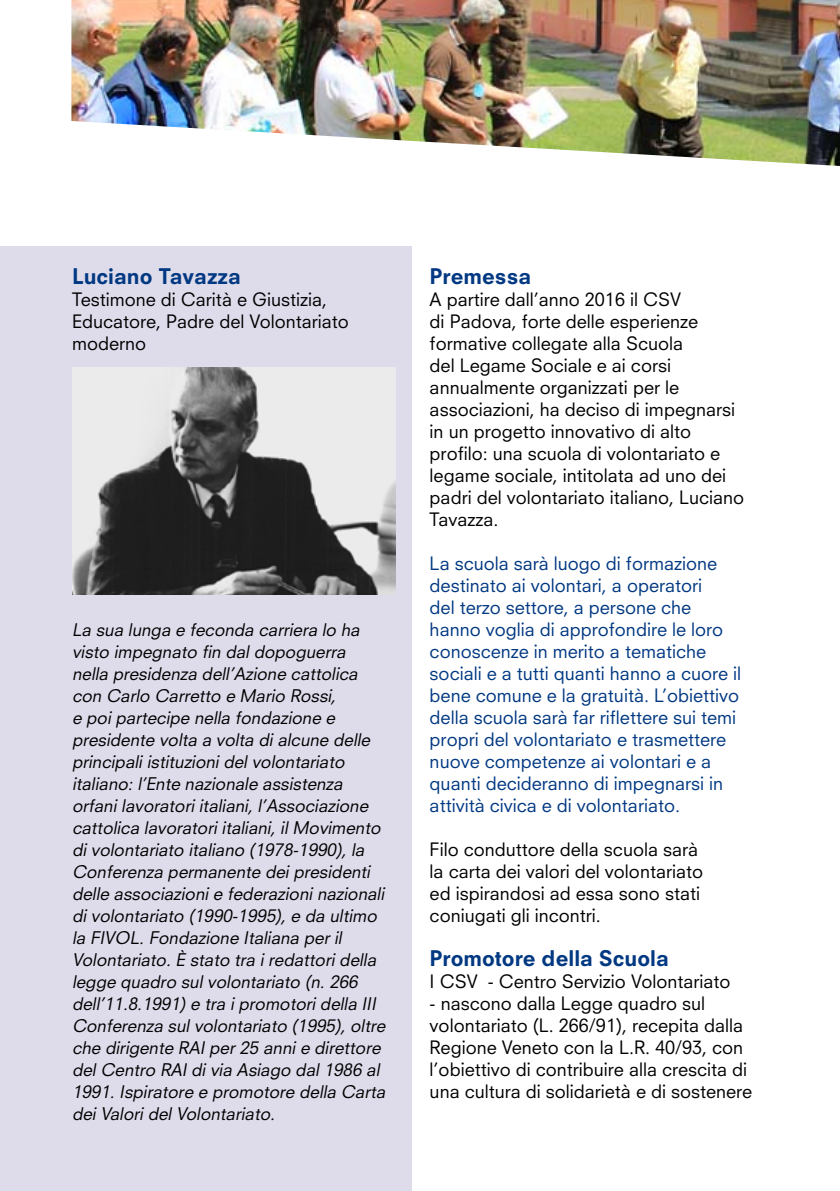
<style>
.page{position:relative;width:840px;height:1191px;background:#fff}
.page>*{position:absolute;margin:0;border:0;box-sizing:border-box;transform-origin:0 0}
.t1{font:800 21px "Neuzeit SLT Std";color:#003882}
.t2{font:18px/22px "Neuzeit SLT Std";color:#000}
.t3{font:18px/22px "Neuzeit SLT Std";color:#003882}
.t4{font:italic 17px/22px "Neuzeit SLT Std";color:#000}
</style>
<div class="page">
<div style="left:0;top:247px;width:411px;height:944px;background:#dedceb"></div>
<img style="left:72px;top:367px;width:323px;height:227px">
<img style="left:71px;top:0;width:768px;height:166px">
<p class="t1" style="left:72px;top:263px;width:170px">Luciano Tavazza</p>
<p class="t2" style="left:72px;top:288px;width:278px">Testimone di Carità e Giustizia,<br>Educatore, Padre del Volontariato moderno</p>
<p class="t4" style="left:72px;top:618px;width:318px">La sua lunga e feconda carriera lo ha visto impegnato fin dal dopoguerra nella presidenza dell’Azione cattolica con Carlo Carretto e Mario Rossi,<br>e poi partecipe nella fondazione e presidente volta a volta di alcune delle principali istituzioni del volontariato italiano: l’Ente nazionale assistenza orfani lavoratori italiani, l’Associazione cattolica lavoratori italiani, il Movimento di volontariato italiano (1978-1990), la Conferenza permanente dei presidenti delle associazioni e federazioni nazionali di volontariato (1990-1995), e da ultimo la FIVOL. Fondazione Italiana per il Volontariato. È stato tra i redattori della legge quadro sul volontariato (n. 266 dell’11.8.1991) e tra i promotori della III Conferenza sul volontariato (1995), oltre che dirigente RAI per 25 anni e direttore del Centro RAI di via Asiago dal 1986 al 1991. Ispiratore e promotore della Carta dei Valori del Volontariato.</p>
<p class="t1" style="left:429px;top:263px;width:103px">Premessa</p>
<p class="t2" style="left:429px;top:288px;width:316px">A partire dall’anno 2016 il CSV<br>di Padova, forte delle esperienze formative collegate alla Scuola<br>del Legame Sociale e ai corsi annualmente organizzati per le associazioni, ha deciso di impegnarsi in un progetto innovativo di alto profilo: una scuola di volontariato e legame sociale, intitolata ad uno dei padri del volontariato italiano, Luciano<br>Tavazza.</p>
<p class="t3" style="left:429px;top:552px;width:313px">La scuola sarà luogo di formazione destinato ai volontari, a operatori<br>del terzo settore, a persone che hanno voglia di approfondire le loro conoscenze in merito a tematiche sociali e a tutti quanti hanno a cuore il bene comune e la gratuità. L’obiettivo della scuola sarà far riflettere sui temi propri del volontariato e trasmettere nuove competenze ai volontari e a quanti decideranno di impegnarsi in attività civica e di volontariato.</p>
<p class="t2" style="left:429px;top:838px;width:275px">Filo conduttore della scuola sarà la carta dei valori del volontariato ed ispirandosi ad essa sono stati coniugati gli incontri.</p>
<p class="t1" style="left:429px;top:945px;width:241px">Promotore della Scuola</p>
<p class="t2" style="left:429px;top:970px;width:302px">I CSV - Centro Servizio Volontariato</p>
<p class="t2" style="left:429px;top:992px;width:324px">- nascono dalla Legge quadro sul volontariato (L. 266/91), recepita dalla Regione Veneto con la L.R. 40/93, con l’obiettivo di contribuire alla crescita di una cultura di solidarietà e di sostenere</p>
</div>
